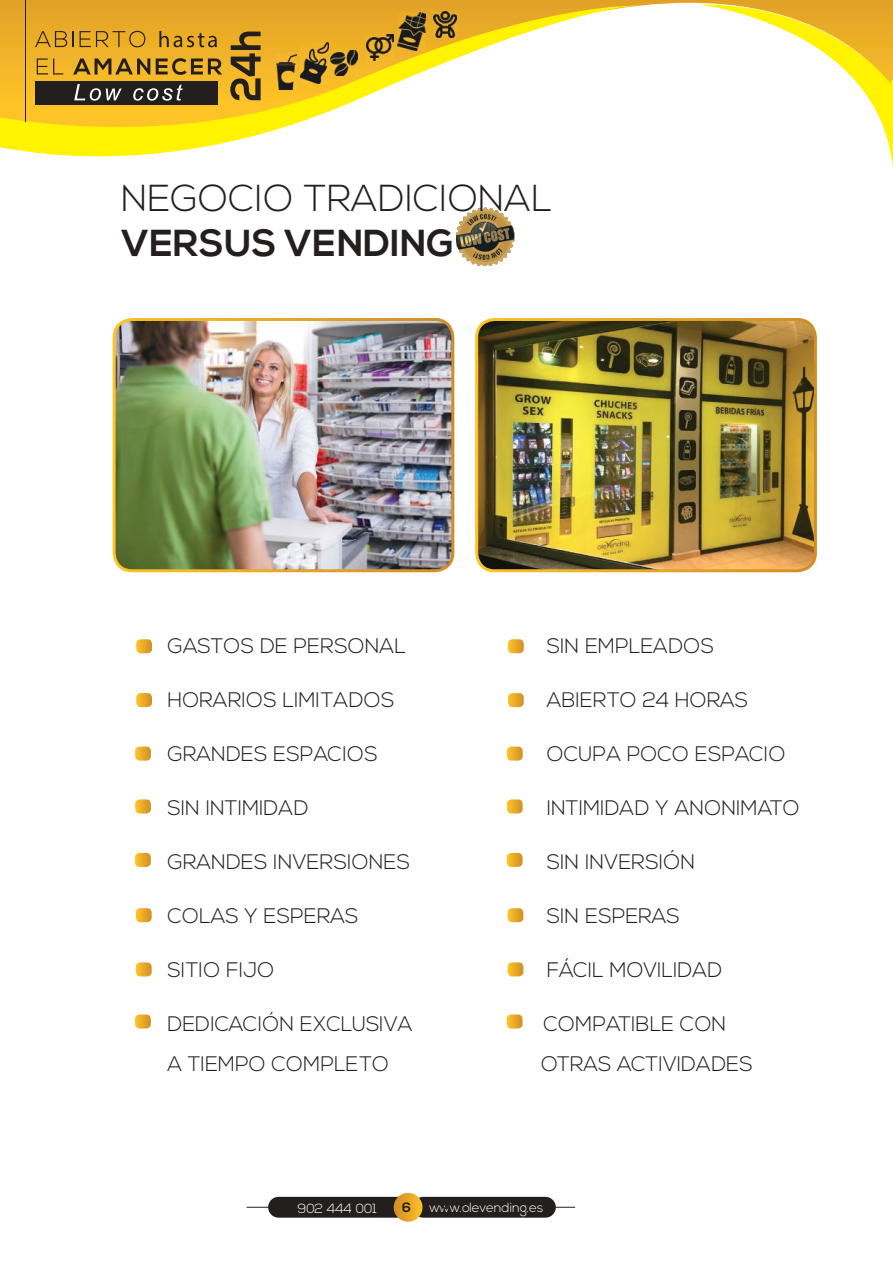
<style>
.page{position:relative;width:893px;height:1263px;background:#fff}
.page>*{position:absolute;margin:0;border:0;box-sizing:border-box;transform-origin:0 0}
.t1{font:300 37.5px "Nexa";color:#241f1f}
.t2{font:700 37.5px "Nexa";color:#241f1f}
.t3{font:300 21px/40.5px "Nexa";color:#241f1f}
.t4{font:700 13.5px "Nexa";color:#241f1f}
.t5{font:300 13.2px "Nexa";color:#fff}
</style>
<div class="page">
<div style="left:413px;top:1197px;width:143px;height:21px;background:#241f1f;border-radius:10px"></div>
<div style="left:268px;top:1197px;width:143px;height:21px;background:#241f1f;border-radius:10px"></div>
<div style="left:394px;top:1193px;width:28px;height:28px;background:linear-gradient(to right,#d08c27,#f9be28);border-radius:14px"></div>
<hr style="left:545px;top:1207px;width:30px;height:1px;background:#241f1f">
<svg style="left:247px;top:1207px;width:21px;height:1px"></svg>
<svg style="left:0;top:0;width:698px;height:6px;background:#e3a839"></svg>
<svg style="left:0;top:2px;width:641px;height:155px"></svg>
<svg style="left:35px;top:31px;width:32px;height:16px"></svg>
<svg style="left:73px;top:31px;width:1px;height:16px"></svg>
<svg style="left:80px;top:31px;width:65px;height:16px"></svg>
<svg style="left:159px;top:31px;width:58px;height:16px"></svg>
<svg style="left:37px;top:59px;width:26px;height:15px"></svg>
<svg style="left:73px;top:58px;width:77px;height:17px"></svg>
<svg style="left:156px;top:58px;width:66px;height:17px"></svg>
<div style="left:35px;top:81px;width:183px;height:24px;background:#241f1f"></div>
<svg style="left:74px;top:84px;width:48px;height:17px"></svg>
<svg style="left:133px;top:84px;width:50px;height:17px"></svg>
<svg style="left:230px;top:32px;width:31px;height:68px;background:#916e23"></svg>
<hr style="left:25px;top:0;width:1px;height:121px;background:#241f1f">
<img style="left:276px;top:54px;width:20px;height:36px">
<img style="left:300px;top:42px;width:28px;height:41px">
<img style="left:398px;top:13px;width:28px;height:37px">
<img style="left:366px;top:34px;width:27px;height:26px">
<img style="left:434px;top:11px;width:23px;height:27px">
<img style="left:331px;top:50px;width:27px;height:26px">
<svg style="left:698px;top:0;width:195px;height:169px"></svg>
<svg style="left:456px;top:207px;width:59px;height:59px"></svg>
<img style="left:479px;top:319px;width:336px;height:252px">
<div style="left:475px;top:318px;width:342px;height:254px;border:3px solid #fff;border-radius:18px"></div>
<img style="left:114px;top:319px;width:339px;height:252px">
<div style="left:113px;top:318px;width:341px;height:254px;border:3px solid #fff;border-radius:18px"></div>
<svg style="left:136px;top:639px;width:16px;height:14px"></svg>
<svg style="left:136px;top:693px;width:16px;height:14px"></svg>
<svg style="left:135px;top:746px;width:16px;height:15px"></svg>
<svg style="left:135px;top:799px;width:16px;height:14px"></svg>
<svg style="left:135px;top:853px;width:16px;height:14px"></svg>
<svg style="left:136px;top:908px;width:16px;height:14px"></svg>
<svg style="left:136px;top:962px;width:16px;height:14px"></svg>
<svg style="left:135px;top:1014px;width:16px;height:14px"></svg>
<svg style="left:508px;top:639px;width:16px;height:14px"></svg>
<svg style="left:508px;top:693px;width:16px;height:14px"></svg>
<svg style="left:507px;top:746px;width:16px;height:15px"></svg>
<svg style="left:507px;top:799px;width:16px;height:14px"></svg>
<svg style="left:507px;top:853px;width:15px;height:14px"></svg>
<svg style="left:508px;top:908px;width:15px;height:14px"></svg>
<svg style="left:508px;top:962px;width:15px;height:14px"></svg>
<svg style="left:507px;top:1014px;width:15px;height:14px"></svg>
<h1 class="t1" style="left:121px;top:177px;width:432px">NEGOCIO TRADICIONAL</h1>
<h1 class="t2" style="left:121px;top:221px;width:334px">VERSUS VENDING</h1>
<p class="t3" style="left:168px;top:626px;width:240px">GASTOS DE PERSONAL</p>
<p class="t3" style="left:168px;top:680px;width:228px">HORARIOS LIMITADOS</p>
<p class="t3" style="left:168px;top:734px;width:212px">GRANDES ESPACIOS</p>
<p class="t3" style="left:168px;top:788px;width:143px">SIN INTIMIDAD</p>
<p class="t3" style="left:168px;top:842px;width:244px">GRANDES INVERSIONES</p>
<p class="t3" style="left:168px;top:896px;width:192px">COLAS Y ESPERAS</p>
<p class="t3" style="left:168px;top:950px;width:108px">SITIO FIJO</p>
<p class="t3" style="left:168px;top:1004px;width:246px">DEDICACIÓN EXCLUSIVA<br>A TIEMPO COMPLETO</p>
<p class="t3" style="left:547px;top:626px;width:169px">SIN EMPLEADOS</p>
<p class="t3" style="left:547px;top:680px;width:203px">ABIERTO 24 HORAS</p>
<p class="t3" style="left:547px;top:734px;width:240px">OCUPA POCO ESPACIO</p>
<p class="t3" style="left:547px;top:788px;width:254px">INTIMIDAD Y ANONIMATO</p>
<p class="t3" style="left:547px;top:842px;width:150px">SIN INVERSIÓN</p>
<p class="t3" style="left:547px;top:896px;width:134px">SIN ESPERAS</p>
<p class="t3" style="left:547px;top:950px;width:177px">FÁCIL MOVILIDAD</p>
<p class="t3" style="left:541px;top:1004px;width:213px">COMPATIBLE CON<br>OTRAS ACTIVIDADES</p>
<p class="t5" style="left:298px;top:1201px;width:81px">902 444 001</p>
<p class="t4" style="left:402px;top:1200px;width:10px">6</p>
<p class="t5" style="left:429px;top:1200px;width:116px">www<sup>6</sup> .olevending.es</p>
</div>
